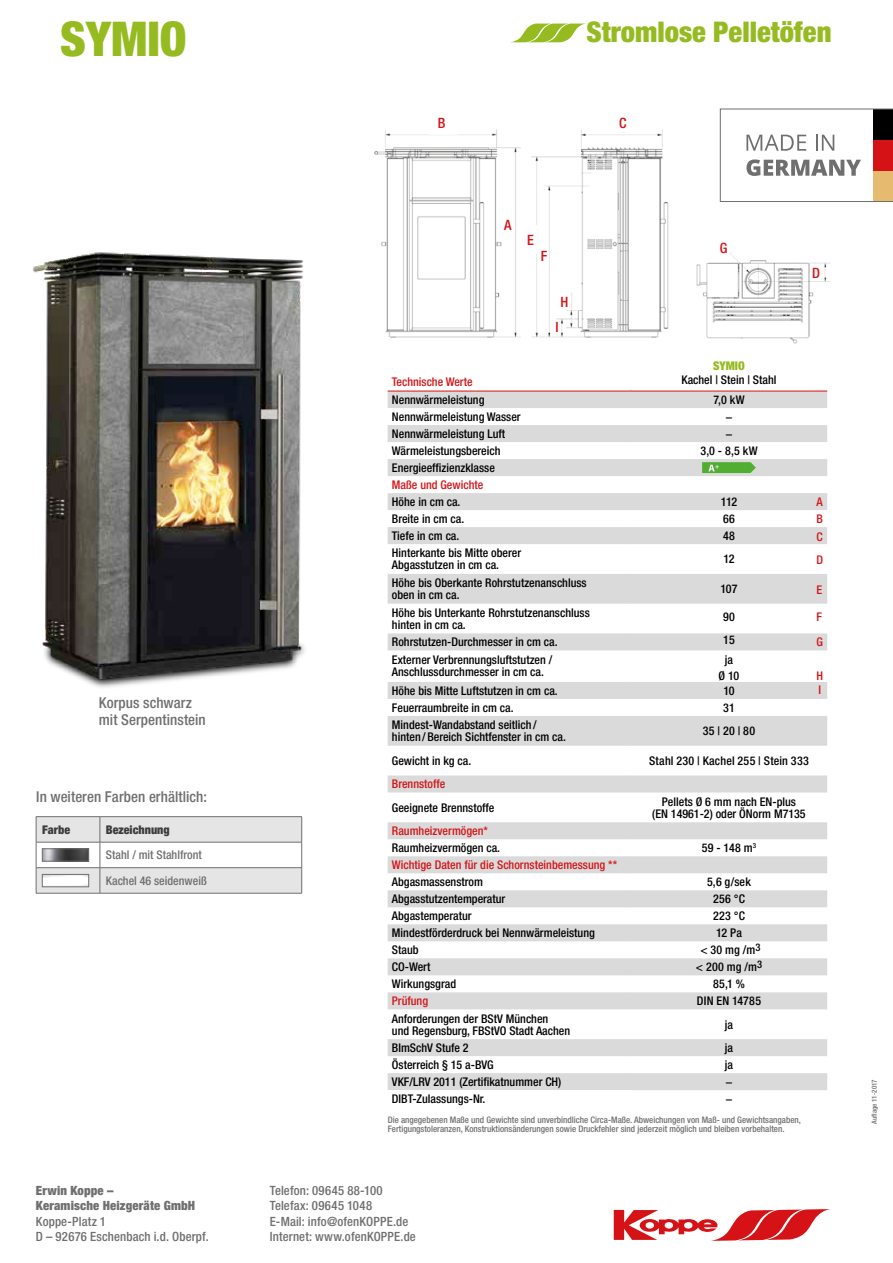
<style>
.page{position:relative;width:893px;height:1263px;background:#fff}
.page>*{position:absolute;margin:0;border:0;box-sizing:border-box;transform-origin:0 0}
.t1{font:900 condensed 48px "Helvetica Neue LT Pro";color:#95bb20}
.t2{font:900 condensed 28.5px "Helvetica Neue LT Pro";color:#95bb20}
.t3{font:500 condensed 15px/16.5px "Helvetica Neue LT Pro";letter-spacing:.005em;color:#706f6f}
.t4{font:500 condensed 14.25px "Helvetica Neue LT Pro";color:#d51317}
.t5{font:500 condensed 12.75px/15.3px "Helvetica Neue LT Pro";letter-spacing:.01em;color:#706f6f}
.t6{font:900 condensed 12.75px/15.3px "Helvetica Neue LT Pro";letter-spacing:.015em;color:#706f6f}
.t7{font:500 condensed 12px/17px "Helvetica Neue LT Pro";color:#000}
.t8{font:500 condensed 12px/17.1px "Helvetica Neue LT Pro";color:#d51317}
.t9{font:500 condensed 12px/17px "Helvetica Neue LT Pro";letter-spacing:.02em;color:#000;text-align:center}
.t10{font:500 condensed 12px/25.5px "Helvetica Neue LT Pro";color:#706f6f}
.t11{font:900 condensed 12px "Helvetica Neue LT Pro";color:#3c3c3b}
.t12{font:900 condensed 12px "Helvetica Neue LT Pro";color:#95bb20}
.t13{font:500 condensed 9px/9px "Helvetica Neue LT Pro";color:#706f6f}
.t14{font:500 condensed 7.05px "Helvetica Neue LT Pro";color:#706f6f}
</style>
<div class="page">
<img style="left:374px;top:129px;width:295px;height:209px">
<img style="left:696px;top:252px;width:134px;height:92px">
<svg style="left:631px;top:392px;width:196px;height:698px"></svg>
<svg style="left:631px;top:633px;width:196px;height:159px"></svg>
<hr style="left:631px;top:391px;width:196px;height:1px;background:#d51317">
<svg style="left:702px;top:462px;width:54px;height:11px"></svg>
<svg style="left:614px;top:1209px;width:217px;height:32px"></svg>
<svg style="left:388px;top:392px;width:243px;height:50px;fill:#dadada"></svg>
<svg style="left:388px;top:459px;width:243px;height:631px"></svg>
<hr style="left:388px;top:391px;width:243px;height:1px;background:#d51317">
<svg style="left:720px;top:108px;width:173px;height:94px"></svg>
<svg style="left:512px;top:24px;width:72px;height:18px"></svg>
<hr style="left:36px;top:816px;width:64px;height:1px;background:#706f6f">
<hr style="left:100px;top:816px;width:202px;height:1px;background:#706f6f">
<hr style="left:36px;top:893px;width:64px;height:1px;background:#706f6f">
<hr style="left:100px;top:893px;width:202px;height:1px;background:#706f6f">
<svg style="left:36px;top:817px;width:266px;height:76px"></svg>
<img style="left:44px;top:850px;width:43px;height:9px">
<div style="left:42px;top:848px;width:47px;height:13px;border:1px solid #706f6f"></div>
<img style="left:44px;top:876px;width:43px;height:9px">
<div style="left:42px;top:874px;width:47px;height:13px;border:1px solid #706f6f"></div>
<img style="left:33px;top:252px;width:272px;height:436px">
<h1 class="t1" style="left:60px;top:10px;width:128px">SYMIO</h1>
<h2 class="t2" style="left:587px;top:15px;width:246px">Stromlose Pelletöfen</h2>
<p class="t4" style="left:438px;top:115px;width:9px">B</p>
<p class="t4" style="left:619px;top:115px;width:9px">C</p>
<p class="t3" style="left:99px;top:694px;width:108px">Korpus schwarz mit Serpentinstein</p>
<p class="t3" style="left:36px;top:788px;width:172px">In weiteren Farben erhältlich:</p>
<p class="t11" style="left:42px;top:822px;width:30px">Farbe</p>
<p class="t11" style="left:106px;top:822px;width:65px">Bezeichnung</p>
<p class="t10" style="left:106px;top:842px;width:102px">Stahl / mit Stahlfront<br>Kachel 46 seidenweiß</p>
<p class="t6" style="left:36px;top:1182px;width:161px">Erwin Koppe –<br>Keramische Heizgeräte GmbH</p>
<p class="t5" style="left:36px;top:1213px;width:174px">Koppe-Platz 1<br>D – 92676 Eschenbach i.d. Oberpf.</p>
<p class="t4" style="left:504px;top:216px;width:9px">A</p>
<p class="t4" style="left:527px;top:231px;width:8px">E</p>
<p class="t4" style="left:541px;top:248px;width:8px">F</p>
<p class="t4" style="left:560px;top:293px;width:9px">H</p>
<p class="t4" style="left:555px;top:318px;width:5px">I</p>
<p class="t8" style="left:392px;top:373px;width:82px">Technische Werte</p>
<p class="t7" style="left:392px;top:391px;width:130px">Nennwärmeleistung<br>Nennwärmeleistung Wasser<br>Nennwärmeleistung Luft<br>Wärmeleistungsbereich<br>Energieeffizienzklasse</p>
<p class="t8" style="left:392px;top:476px;width:93px">Maße und Gewichte</p>
<p class="t7" style="left:392px;top:493px;width:131px">Höhe in cm ca.<br>Breite in cm ca.<br>Tiefe in cm ca.<br>Hinterkante bis Mitte oberer</p>
<p class="t7" style="left:392px;top:556px;width:196px;line-height:17.7px">Abgasstutzen in cm ca.<br>Höhe bis Oberkante Rohrstutzenanschluss</p>
<p class="t7" style="left:392px;top:586px;width:199px;line-height:17.7px">oben in cm ca.<br>Höhe bis Unterkante Rohrstutzenanschluss</p>
<p class="t7" style="left:392px;top:615px;width:167px;line-height:17.9px">hinten in cm ca.<br>Rohrstutzen-Durchmesser in cm ca.<br>Externer Verbrennungsluftstutzen /</p>
<p class="t7" style="left:392px;top:663px;width:167px;line-height:18.3px">Anschlussdurchmesser in cm ca.<br>Höhe bis Mitte Luftstutzen in cm ca.</p>
<p class="t7" style="left:392px;top:699px;width:146px;line-height:17.4px">Feuerraumbreite in cm ca.<br>Mindest-Wandabstand seitlich /</p>
<p class="t7" style="left:392px;top:725px;width:176px;line-height:23.7px">hinten /Bereich Sichtfenster in cm ca.<br>Gewicht in kg ca.</p>
<p class="t8" style="left:392px;top:775px;width:55px">Brennstoffe</p>
<p class="t7" style="left:392px;top:799px;width:104px">Geeignete Brennstoffe</p>
<p class="t8" style="left:392px;top:822px;width:98px">Raumheizvermögen*</p>
<p class="t7" style="left:392px;top:839px;width:110px">Raumheizvermögen ca.</p>
<p class="t8" style="left:392px;top:856px;width:227px">Wichtige Daten für die Schornsteinbemessung **</p>
<p class="t7" style="left:392px;top:873px;width:205px">Abgasmassenstrom<br>Abgasstutzentemperatur<br>Abgastemperatur<br>Mindestförderdruck bei Nennwärmeleistung<br>Staub<br>CO-Wert<br>Wirkungsgrad</p>
<p class="t8" style="left:392px;top:992px;width:38px">Prüfung</p>
<p class="t7" style="left:392px;top:1012px;width:180px;line-height:12px">Anforderungen der BStV München<br>und Regensburg, FBStVO Stadt Aachen</p>
<p class="t7" style="left:392px;top:1039px;width:171px">BImSchV Stufe 2<br>Österreich § 15 a-BVG<br>VKF/LRV 2011 (Zertifikatnummer CH)<br>DIBT-Zulassungs-Nr.</p>
<p class="t4" style="left:720px;top:239px;width:9px">G</p>
<p class="t12" style="left:713px;top:358px;width:33px">SYMIO</p>
<p class="t7" style="left:681px;top:370px;width:96px;line-height:19.6px;text-align:center">Kachel | Stein | Stahl<br>7,0 kW</p>
<p class="t7" style="left:700px;top:408px;width:59px;text-align:center">−<br>−<br>3,0 - 8,5 kW</p>
<p class="t4" style="left:812px;top:264px;width:9px">D</p>
<p class="t7" style="left:721px;top:493px;width:18px">112<br>66<br>48</p>
<p class="t7" style="left:723px;top:550px;width:13px">12</p>
<p class="t7" style="left:720px;top:580px;width:19px">107</p>
<p class="t7" style="left:723px;top:605px;width:13px;line-height:23.4px">90<br>15</p>
<p class="t7" style="left:719px;top:652px;width:22px;line-height:15.3px;text-align:center">ja<br>Ø 10<br>10</p>
<p class="t7" style="left:703px;top:696px;width:54px;line-height:23.4px;text-align:center">31<br>35 | 20 | 80</p>
<p class="t9" style="left:649px;top:752px;width:161px">Stahl 230 | Kachel 255 | Stein 333</p>
<p class="t7" style="left:652px;top:795px;width:155px;line-height:12px;text-align:center">Pellets Ø 6 mm nach EN-plus<br>(EN 14961-2) oder ÖNorm M7135</p>
<p class="t7" style="left:702px;top:839px;width:56px">59 - 148 m<sup>3</sup></p>
<p class="t9" style="left:696px;top:873px;width:68px">5,6 g/sek<br>256 °C<br>223 °C<br>12 Pa<br>&lt; 30 mg /m<sup>3 </sup>&lt; 200 mg /m<sup>3<br></sup>85,1 %<br>DIN EN 14785</p>
<p class="t7" style="left:725px;top:1012px;width:10px;line-height:23.4px">ja ja</p>
<p class="t7" style="left:725px;top:1056px;width:10px;text-align:justify">ja − −</p>
<p class="t8" style="left:816px;top:493px;width:8px;text-align:justify">A B C</p>
<p class="t8" style="left:816px;top:551px;width:8px">D</p>
<p class="t8" style="left:816px;top:581px;width:7px">E</p>
<p class="t8" style="left:816px;top:605px;width:8px;line-height:24.5px">F<br>G</p>
<p class="t8" style="left:816px;top:668px;width:8px;line-height:14.7px">H<br>I</p>
<p class="t13" style="left:388px;top:1115px;width:415px">Die angegebenen Maße und Gewichte sind unverbindliche Circa-Maße. Abweichungen von Maß- und Gewichtsangaben,<br>Fertigungstoleranzen, Konstruktionsänderungen sowie Druckfehler sind jederzeit möglich und bleiben vorbehalten.</p>
<p class="t5" style="left:270px;top:1182px;width:148px">Telefon: 09645 88-100<br>Telefax: 09645 1048<br>E-Mail: info@ofenKOPPE.de<br>Internet: www.ofenKOPPE.de</p>
<p class="t14" style="left:870px;top:1124px;width:46px;rotate:-90deg">Auflage 11-2017</p>
</div>
